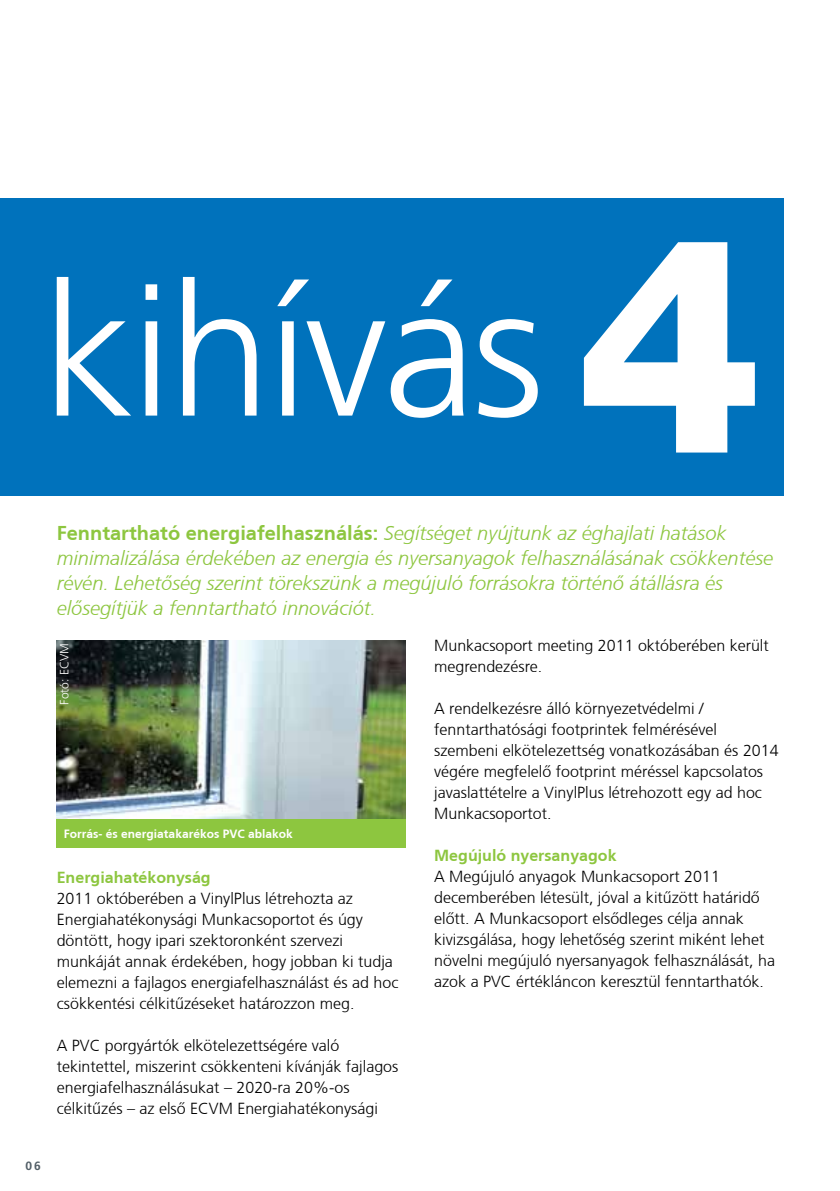
<style>
.page{position:relative;width:840px;height:1191px;background:#fff}
.page>*{position:absolute;margin:0;border:0;box-sizing:border-box;transform-origin:0 0}
.t1{font:italic 300 20px/25px "Frutiger CE";color:#8dc63f}
.t2{font:300 16px/21px "Frutiger CE";color:#000}
.t3{font:700 16px "Frutiger CE";color:#8dc63f}
.t4{font:700 12px "Frutiger CE";color:#fff}
.t5{font:300 12px "Frutiger LT Std";color:#fff}
.t6{font:700 12px "Frutiger LT Std";color:#525e66}
.s1{font-weight:700;font-style:normal}
</style>
<div class="page">
<div style="left:0;top:198px;width:782px;height:298px;background:#0072bc"></div>
<svg style="left:583px;top:242px;width:171px;height:210px"></svg>
<img style="left:57px;top:640px;width:348px;height:179px">
<div style="left:57px;top:819px;width:348px;height:28px;background:#8dc63f"></div>
<svg style="left:57px;top:277px;width:480px;height:141px"></svg>
<p class="t1" style="left:57px;top:520px;width:717px"><span class="s1">Fenntartható energiafelhasználás:</span> Segítséget nyújtunk az éghajlati hatások minimalizálása érdekében az energia és nyersanyagok felhasználásának csökkentése révén. Lehetőség szerint törekszünk a megújuló forrásokra történő átállásra és elősegítjük a fenntartható innovációt.</p>
<p class="t5" style="left:58px;top:704px;width:63px;rotate:-90deg">Fotó: ECVM</p>
<p class="t4" style="left:64px;top:826px;width:230px">Forrás- és energiatakarékos PVC ablakok</p>
<p class="t3" style="left:57px;top:867px;width:155px">Energiahatékonyság</p>
<p class="t2" style="left:57px;top:887px;width:343px">2011 októberében a VinylPlus létrehozta az Energiahatékonysági Munkacsoportot és úgy döntött, hogy ipari szektoronként szervezi munkáját annak érdekében, hogy jobban ki tudja elemezni a fajlagos energiafelhasználást és ad hoc csökkentési célkitűzéseket határozzon meg.</p>
<p class="t2" style="left:57px;top:1034px;width:343px">A PVC porgyártók elkötelezettségére való tekintettel, miszerint csökkenteni kívánják fajlagos energiafelhasználásukat – 2020-ra 20%-os célkitűzés – az első ECVM Energiahatékonysági</p>
<p class="t2" style="left:434px;top:635px;width:336px">Munkacsoport meeting 2011 októberében került megrendezésre.</p>
<p class="t2" style="left:434px;top:698px;width:346px">A rendelkezésre álló környezetvédelmi / fenntarthatósági footprintek felmérésével szembeni elkötelezettség vonatkozásában és 2014 végére megfelelő footprint méréssel kapcsolatos javaslattételre a VinylPlus létrehozott egy ad hoc Munkacsoportot.</p>
<p class="t3" style="left:434px;top:846px;width:184px">Megújuló nyersanyagok</p>
<p class="t2" style="left:434px;top:866px;width:342px">A Megújuló anyagok Munkacsoport 2011 decemberében létesült, jóval a kitűzött határidő előtt. A Munkacsoport elsődleges célja annak kivizsgálása, hogy lehetőség szerint miként lehet növelni megújuló nyersanyagok felhasználását, ha azok a PVC értékláncon keresztül fenntarthatók.</p>
<p class="t6" style="left:26px;top:1158px;width:17px">06</p>
</div>
